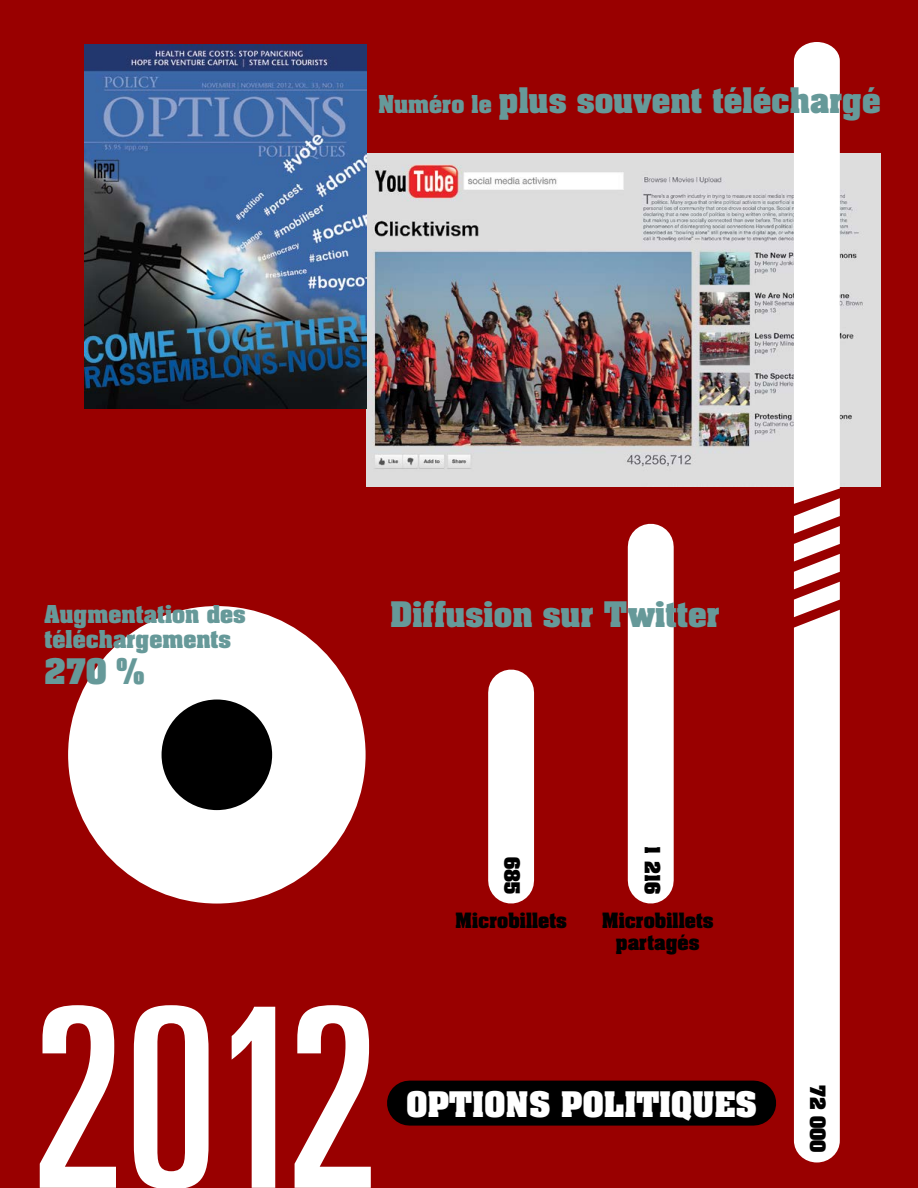
<style>
.page{position:relative;width:918px;height:1188px;background:#900}
.page>*{position:absolute;margin:0;border:0;box-sizing:border-box;transform-origin:0 0}
.t1{font:ultra-condensed 250.8px "Univers";color:#fff}
.t2{font:700 30px "Aachen";color:#699}
.t3{font:700 30px "Aachen";color:#fff}
.t4{font:700 21px/25.2px "Aachen";color:#699}
.t5{font:700 18px/21.6px "Aachen";color:#000;text-align:center}
.s1{font-size:21px}
</style>
<div class="page">
<div style="left:410px;top:1081px;width:344px;height:45px;background:#000"></div>
<div style="left:488px;top:693px;width:46px;height:188px;background:#fff"></div>
<div style="left:628px;top:547px;width:46px;height:334px;background:#fff"></div>
<img style="left:366px;top:153px;width:515px;height:333px">
<img style="left:84px;top:45px;width:282px;height:363px">
<div style="left:68px;top:606px;width:298px;height:298px;background:#fff;border-radius:50%"></div>
<div style="left:162px;top:700px;width:110px;height:110px;background:#000;border-radius:50%"></div>
<div style="left:794px;top:42px;width:46px;height:1120px;background:#fff"></div>
<p class="t2" style="left:378px;top:79px;width:504px"><span class="s1">Numéro le</span> plus souvent téléchargé</p>
<p class="t4" style="left:45px;top:601px;width:203px">Augmentation des téléchargements</p>
<p class="t2" style="left:45px;top:650px;width:101px">270 %</p>
<p class="t2" style="left:390px;top:592px;width:331px">Diffusion sur Twitter</p>
<h1 class="t1" style="left:31px;top:956px;width:350px">2012</h1>
<p class="t5" style="left:664px;top:846px;width:49px;rotate:90deg">1 216</p>
<p class="t5" style="left:523px;top:857px;width:39px;rotate:90deg">685</p>
<p class="t5" style="left:455px;top:910px;width:113px">Microbillets</p>
<p class="t5" style="left:602px;top:910px;width:113px">Microbillets partagés</p>
<p class="t3" style="left:406px;top:1083px;width:353px">options Politiques</p>
<p class="t5" style="left:829px;top:1085px;width:69px;rotate:90deg">72 000</p>
</div>
